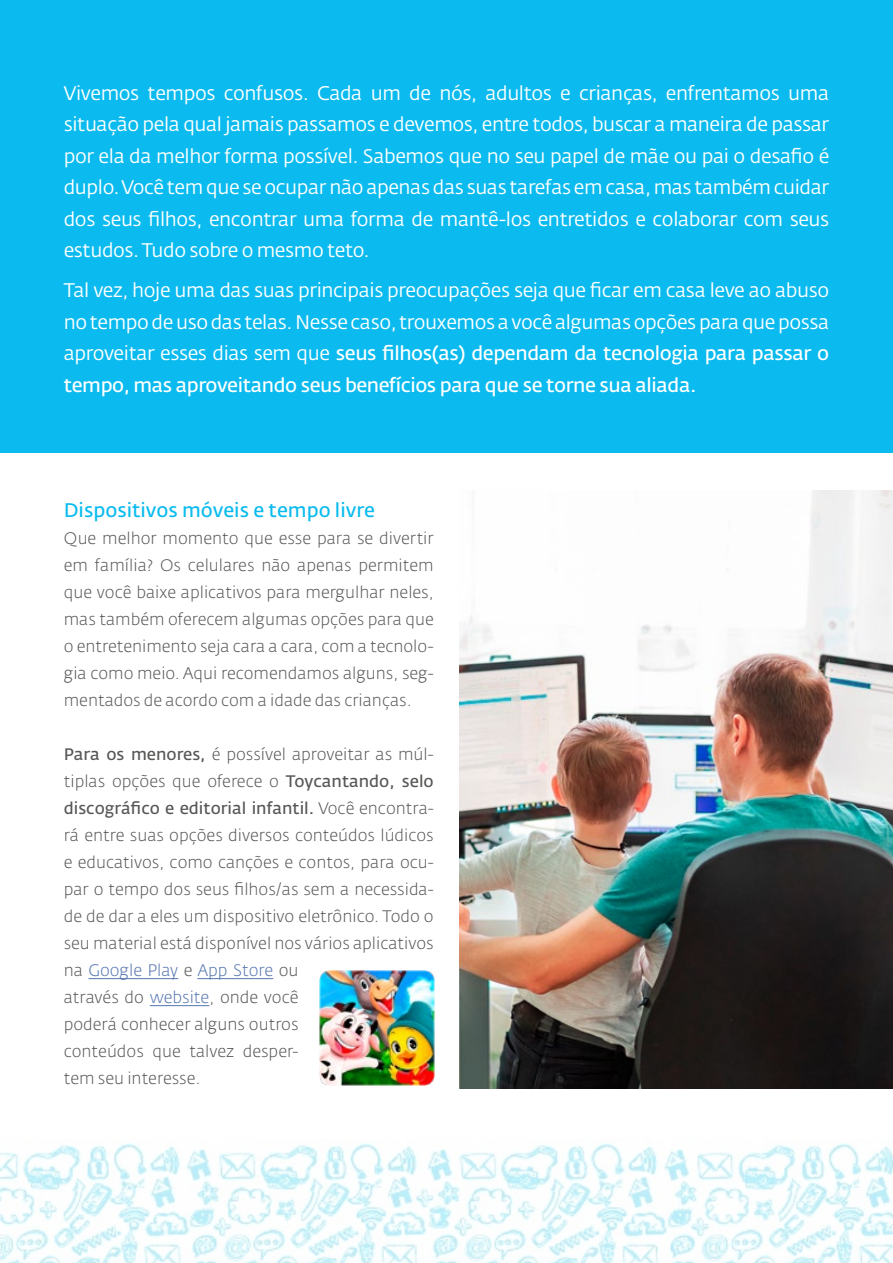
<style>
.page{position:relative;width:893px;height:1263px;background:#fff}
.page>*{position:absolute;margin:0;border:0;box-sizing:border-box;transform-origin:0 0}
.t1{font:19.5px/31.5px "Fedra Sans Alt Pro";letter-spacing:-.02em;color:#fff;text-align:justify}
.subtit{font:600 19.5px "Fedra Sans Alt Pro";color:#0bbbef}
.t2{font:300 16.5px/27px "Fedra Sans Alt Pro";color:#575756;text-align:justify}
.s1{font-weight:600}
.s2{color:#5576af}
</style>
<div class="page">
<div style="left:0;top:0;width:893px;height:453px;background:#0bbbef"></div>
<hr style="left:88px;top:978px;width:90px;height:1px;background:#5576af">
<hr style="left:197px;top:978px;width:76px;height:1px;background:#5576af">
<hr style="left:150px;top:1005px;width:59px;height:1px;background:#5576af">
<img style="left:0;top:1143px;width:893px;height:120px">
<img style="left:320px;top:970px;width:115px;height:115px">
<img style="left:459px;top:490px;width:434px;height:598px">
<p class="t1" style="left:64px;top:77px;width:767px">Vivemos tempos confusos. Cada um de nós, adultos e crianças, enfrentamos uma situação pela qual jamais passamos e devemos, entre todos, buscar a maneira de passar por ela da melhor forma possível. Sabemos que no seu papel de mãe ou pai o desafio é duplo. Você tem que se ocupar não apenas das suas tarefas em casa, mas também cuidar dos seus filhos, encontrar uma forma de mantê-los entretidos e colaborar com seus estudos. Tudo sobre o mesmo teto.</p>
<p class="t1" style="left:64px;top:275px;width:767px">Tal vez, hoje uma das suas principais preocupações seja que ficar em casa leve ao abuso no tempo de uso das telas. Nesse caso, trouxemos a você algumas opções para que possa aproveitar esses dias sem que <span class="s1">seus filhos(as) dependam da tecnologia para passar o tempo, mas aproveitando seus benefícios para que se torne sua aliada.</span></p>
<p class="subtit" style="left:64px;top:498px;width:313px">Dispositivos móveis e tempo livre</p>
<p class="t2" style="left:64px;top:525px;width:371px">Que melhor momento que esse para se divertir em família? Os celulares não apenas permitem que você baixe aplicativos para mergulhar neles, mas também oferecem algumas opções para que o entretenimento seja cara a cara, com a tecnolo&shy;gia como meio. Aqui recomendamos alguns, seg&shy;mentados de acordo com a idade das crianças.</p>
<p class="t2" style="left:64px;top:741px;width:371px;text-align:left"><span class="s1">Para os menores,</span> é possível aproveitar as múl&shy;tiplas opções que oferece o <span class="s1">Toycantando, selo discográfico e editorial infantil.</span> Você encontra&shy;rá entre suas opções diversos conteúdos lúdicos e educativos, como canções e contos, para ocu&shy;par o tempo dos seus filhos/as sem a necessida&shy;de de dar a eles um dispositivo eletrônico. Todo o seu material está disponível nos vários aplicativos na <span class="s2">Google Play</span> e <span class="s2">App Store</span> ou<br>através do <span class="s2">website</span>, onde você<br>poderá conhecer alguns outros<br>conteúdos que talvez desper-<br>tem seu interesse.</p>
</div>
